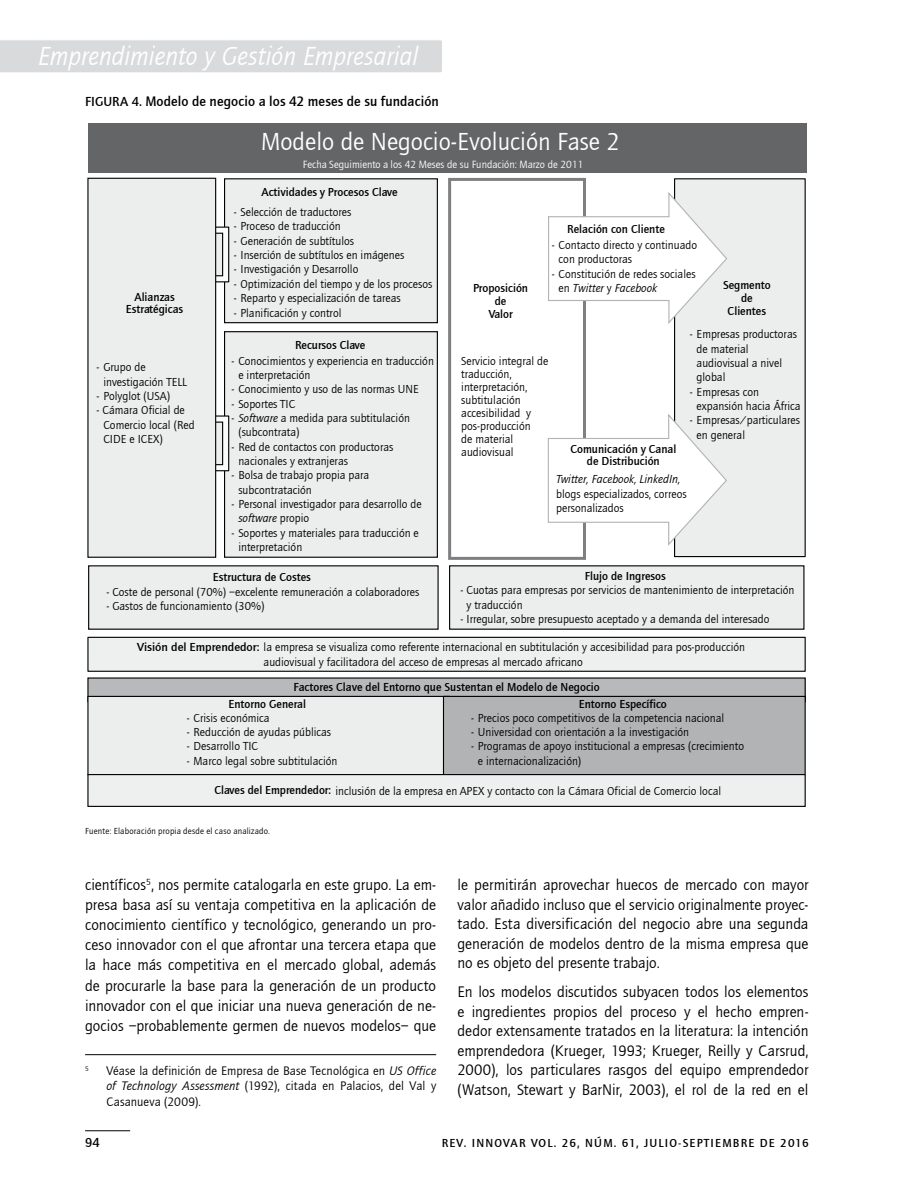
<style>
.page{position:relative;width:915px;height:1191px;background:#fff}
.page>*{position:absolute;margin:0;border:0;box-sizing:border-box;transform-origin:0 0}
.t1{font:italic 27px "Quay Sans ITCTT Book";color:#fff;scale:.95 1}
.t2{font:25.35px "Quay Sans ITCTT Book";color:#fff}
.t3{font:15.75px/19.5px "Quay Sans ITCTT Book";color:#000;text-align:justify}
.t4{font:14.25px "Quay Sans Md ITCTT";letter-spacing:.005em;color:#000}
.t5{font:13.5px "Quay Sans Md ITCTT";color:#000}
.t6{font:12.75px/15.8px "Quay Sans ITCTT Book";letter-spacing:.01em;color:#000;text-align:justify}
.t7{font:12px/14.4px "Quay Sans ITCTT Book";color:#000}
.t8{font:12px/12.9px "Quay Sans Md ITCTT";color:#000;text-align:center}
.t9{font:12px "Quay Sans Md ITCTT";letter-spacing:.1em;color:#000}
.t10{font:10.8px "Quay Sans ITCTT Book";color:#fff}
.t11{font:9px "Quay Sans ITCTT Book";letter-spacing:.02em;color:#000}
.t12{font:6.9px "Quay Sans ITCTT Book";color:#000}
.s1{font-size:13.5px}
.s2{font-style:italic}
.s3{font-family:"Quay Sans Md ITCTT"}
</style>
<div class="page">
<hr style="left:85px;top:1130px;width:45px;height:1px;background:#000">
<div style="left:0;top:40px;width:442px;height:33px;background:#d9dadb"></div>
<hr style="left:85px;top:1054px;width:351px;height:1px;background:#000">
<div style="left:224px;top:332px;width:213px;height:225px;background:#eceded"></div>
<div style="left:224px;top:331px;width:214px;height:227px;border:1px solid #000"></div>
<div style="left:224px;top:179px;width:213px;height:144px;background:#eceded"></div>
<div style="left:224px;top:178px;width:214px;height:145px;border:1px solid #000"></div>
<svg style="left:216px;top:228px;width:11px;height:52px"></svg>
<div style="left:198px;top:226px;width:31px;height:56px;border:1px solid #000"></div>
<svg style="left:216px;top:235px;width:5px;height:39px"></svg>
<div style="left:198px;top:233px;width:25px;height:43px;border:1px solid #000"></div>
<svg style="left:216px;top:417px;width:11px;height:52px"></svg>
<div style="left:198px;top:415px;width:31px;height:56px;border:1px solid #000"></div>
<svg style="left:216px;top:423px;width:5px;height:40px"></svg>
<div style="left:198px;top:421px;width:25px;height:44px;border:1px solid #000"></div>
<div style="left:89px;top:566px;width:349px;height:63px;background:#eceded"></div>
<div style="left:449px;top:566px;width:354px;height:63px;background:#eceded"></div>
<div style="left:448px;top:178px;width:137px;height:382px;border:3px solid #7e7f81"></div>
<div style="left:674px;top:179px;width:130px;height:377px;background:#eceded"></div>
<div style="left:673px;top:178px;width:132px;height:379px;border:1px solid #000"></div>
<div style="left:88px;top:178px;width:127px;height:379px;background:#eceded"></div>
<div style="left:87px;top:178px;width:129px;height:380px;border:1px solid #000"></div>
<div style="left:88px;top:678px;width:716px;height:23px;background:#b7b9ba"></div>
<div style="left:88px;top:696px;width:361px;height:79px;background:#eceded"></div>
<div style="left:87px;top:696px;width:363px;height:79px;border:1px solid #000"></div>
<div style="left:443px;top:696px;width:361px;height:79px;background:#b1b3b4"></div>
<div style="left:443px;top:696px;width:362px;height:79px;border:1px solid #000"></div>
<div style="left:88px;top:637px;width:716px;height:34px;background:#eeefef"></div>
<div style="left:87px;top:637px;width:718px;height:35px;border:1px solid #000"></div>
<div style="left:88px;top:774px;width:716px;height:32px;background:#eeefef"></div>
<div style="left:87px;top:774px;width:718px;height:33px;border:1px solid #000"></div>
<div style="left:88px;top:124px;width:718px;height:49px;background:#646567"></div>
<svg style="left:548px;top:190px;width:179px;height:135px"></svg>
<svg style="left:547px;top:412px;width:180px;height:135px"></svg>
<h1 class="t1" style="left:38px;top:41px;width:401px">Emprendimiento y Gestión Empresarial</h1>
<p class="t4" style="left:85px;top:94px;width:355px"><span class="s1">Figura 4.</span> Modelo de negocio a los 42 meses de su fundación</p>
<p class="t2" style="left:261px;top:128px;width:360px">Modelo de Negocio-Evolución Fase 2</p>
<p class="t10" style="left:303px;top:159px;width:282px">Fecha Seguimiento a los 42 Meses de su Fundación: Marzo de 2011</p>
<p class="t8" style="left:126px;top:290px;width:59px">Alianzas<br>Estratégicas</p>
<p class="t7" style="left:103px;top:360px;width:85px;text-indent:-7px">- Grupo de investigación TELL</p>
<p class="t7" style="left:97px;top:389px;width:75px">- Polyglot (USA)</p>
<p class="t7" style="left:103px;top:403px;width:93px;text-indent:-7px">- Cámara Oficial de<br>Comercio local (Red<br>CIDE e ICEX)</p>
<p class="t8" style="left:261px;top:185px;width:137px">Actividades y Procesos Clave</p>
<p class="t7" style="left:234px;top:205px;width:119px">- Selección de traductores</p>
<p class="t7" style="left:234px;top:219px;width:108px">- Proceso de traducción</p>
<p class="t7" style="left:234px;top:234px;width:122px">- Generación de subtítulos</p>
<p class="t7" style="left:234px;top:248px;width:172px">- Inserción de subtítulos en imágenes</p>
<p class="t7" style="left:234px;top:262px;width:126px">- Investigación y Desarrollo</p>
<p class="t7" style="left:234px;top:277px;width:200px">- Optimización del tiempo y de los procesos</p>
<p class="t7" style="left:234px;top:291px;width:168px">- Reparto y especialización de tareas</p>
<p class="t7" style="left:234px;top:305px;width:109px">- Planificación y control</p>
<p class="t7" style="left:238px;top:354px;width:197px;text-indent:-7px">- Conocimientos y experiencia en traducción e interpretación</p>
<p class="t7" style="left:231px;top:382px;width:189px">- Conocimiento y uso de las normas UNE</p>
<p class="t7" style="left:231px;top:397px;width:65px">- Soportes TIC</p>
<p class="t7" style="left:238px;top:411px;width:173px;text-indent:-7px">- <span class="s2">Software</span> a medida para subtitulación (subcontrata)</p>
<p class="t7" style="left:238px;top:440px;width:156px;text-indent:-7px">- Red de contactos con productoras nacionales y extranjeras</p>
<p class="t7" style="left:238px;top:468px;width:132px;text-indent:-7px">- Bolsa de trabajo propia para subcontratación</p>
<p class="t7" style="left:238px;top:497px;width:185px;text-indent:-7px">- Personal investigador para desarrollo de <span class="s2">software</span> propio</p>
<p class="t7" style="left:238px;top:526px;width:182px;text-indent:-7px">- Soportes y materiales para traducción e interpretación</p>
<p class="t8" style="left:295px;top:339px;width:72px">Recursos Clave</p>
<p class="t8" style="left:567px;top:223px;width:99px">Relación con Cliente</p>
<p class="t7" style="left:558px;top:238px;width:140px;text-indent:-7px">- Contacto directo y continuado con productoras</p>
<p class="t7" style="left:558px;top:266px;width:138px;text-indent:-7px">- Constitución de redes sociales en <span class="s2">Twitter</span> y <span class="s2">Facebook</span></p>
<p class="t8" style="left:722px;top:278px;width:49px">Segmento de<br>Clientes</p>
<p class="t8" style="left:473px;top:282px;width:56px">Proposición de<br>Valor</p>
<p class="t7" style="left:461px;top:354px;width:89px;line-height:12.9px">Servicio integral de traducción, interpretación, subtitulación accesibilidad y pos-producción<br>de material audiovisual</p>
<p class="t7" style="left:696px;top:327px;width:102px;text-indent:-7px">- Empresas productoras de material audiovisual a nivel global</p>
<p class="t7" style="left:696px;top:384px;width:105px;text-indent:-7px">- Empresas con expansión hacia África</p>
<p class="t7" style="left:696px;top:413px;width:105px;text-indent:-7px">- Empresas/particulares en general</p>
<p class="t8" style="left:570px;top:443px;width:107px;line-height:11.9px">Comunicación y Canal de Distribución</p>
<p class="t7" style="left:556px;top:472px;width:132px"><span class="s2">Twitter, Facebook, LinkedIn, </span>blogs especializados, correos personalizados</p>
<p class="t8" style="left:213px;top:571px;width:99px">Estructura de Costes</p>
<p class="t8" style="left:584px;top:570px;width:82px">Flujo de Ingresos</p>
<p class="t7" style="left:106px;top:585px;width:314px">- Coste de personal (70%) –excelente remuneración a colaboradores</p>
<p class="t7" style="left:106px;top:599px;width:159px">- Gastos de funcionamiento (30%)</p>
<p class="t7" style="left:466px;top:583px;width:329px;text-indent:-6px">- Cuotas para empresas por servicios de mantenimiento de interpretación y traducción</p>
<p class="t7" style="left:460px;top:612px;width:310px">- Irregular, sobre presupuesto aceptado y a demanda del interesado</p>
<p class="t7" style="left:263px;top:640px;width:483px;text-indent:-126px"><span class="s3">Visión del Emprendedor:</span> la empresa se visualiza como referente internacional en subtitulación y accesibilidad para pos-producción audiovisual y facilitadora del acceso de empresas al mercado africano</p>
<p class="t8" style="left:228px;top:679px;width:372px;line-height:17.1px;text-align:left;text-indent:65px">Factores Clave del Entorno que Sustentan el Modelo de Negocio<br>Entorno General</p>
<p class="t8" style="left:578px;top:698px;width:89px">Entorno Específico</p>
<p class="t7" style="left:187px;top:711px;width:84px">- Crisis económica</p>
<p class="t7" style="left:187px;top:725px;width:146px">- Reducción de ayudas públicas</p>
<p class="t7" style="left:187px;top:739px;width:73px">- Desarrollo TIC</p>
<p class="t7" style="left:187px;top:754px;width:152px">- Marco legal sobre subtitulación</p>
<p class="t7" style="left:471px;top:711px;width:254px">- Precios poco competitivos de la competencia nacional</p>
<p class="t7" style="left:471px;top:725px;width:219px">- Universidad con orientación a la investigación</p>
<p class="t7" style="left:477px;top:739px;width:268px;text-indent:-7px">- Programas de apoyo institucional a empresas (crecimiento e internacionalización)</p>
<p class="t7" style="left:214px;top:784px;width:508px"><span class="s3">Claves del Emprendedor:</span> inclusión de la empresa en APEX y contacto con la Cámara Oficial de Comercio local</p>
<p class="t11" style="left:85px;top:826px;width:186px">Fuente: Elaboración propia desde el caso analizado.</p>
<p class="t3" style="left:85px;top:875px;width:352px;line-height:20.1px">científicos<sup>5</sup>, nos permite catalogarla en este grupo. La em&shy;presa basa así su ventaja competitiva en la aplicación de conocimiento científico y tecnológico, generando un pro&shy;ceso innovador con el que afrontar una tercera etapa que la hace más competitiva en el mercado global, además de procurarle la base para la generación de un producto innovador con el que iniciar una nueva generación de ne&shy;gocios –probablemente germen de nuevos modelos– que</p>
<p class="t12" style="left:85px;top:1064px;width:5px">5</p>
<p class="t6" style="left:106px;top:1062px;width:331px">Véase la definición de Empresa de Base Tecnológica en <span class="s2">US Office of Technology Assessment</span> (1992), citada en Palacios, del Val y Casanueva (2009).</p>
<p class="t3" style="left:457px;top:875px;width:352px">le permitirán aprovechar huecos de mercado con mayor valor añadido incluso que el servicio originalmente proyec&shy;tado. Esta diversificación del negocio abre una segunda generación de modelos dentro de la misma empresa que no es objeto del presente trabajo.</p>
<p class="t3" style="left:457px;top:982px;width:352px">En los modelos discutidos subyacen todos los elementos e ingredientes propios del proceso y el hecho empren&shy;dedor extensamente tratados en la literatura: la intención emprendedora (Krueger, 1993; Krueger, Reilly y Carsrud, 2000), los particulares rasgos del equipo emprendedor (Watson, Stewart y BarNir, 2003), el rol de la red en el</p>
<p class="t5" style="left:85px;top:1135px;width:16px">94</p>
<p class="t9" style="left:441px;top:1136px;width:249px">rev. innovar vol. 26, núm. 61, JULIO-SEPTIEMBRE</p>
<p class="t8" style="left:759px;top:1136px;width:50px">de 2016</p>
</div>
